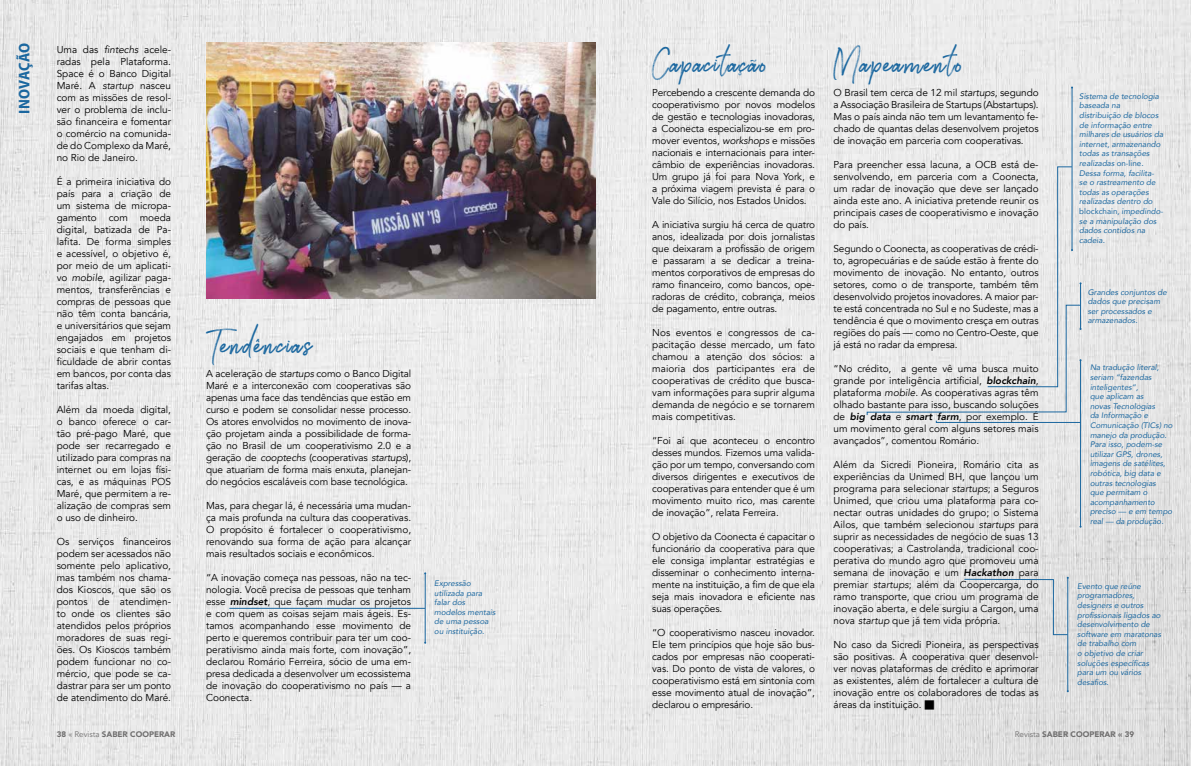
<style>
.page{position:relative;width:1191px;height:766px;background:#fff}
.page>*{position:absolute;margin:0;border:0;box-sizing:border-box;transform-origin:0 0}
.t1{font:36px "Brownhill Script";letter-spacing:.05em;color:#1b679f}
.t2{font:700 semi-condensed 15.5px "Myriad Pro";letter-spacing:.015em;color:#1b679f}
.t3{font:10px/12px "Avenir";color:#000;text-align:justify}
.t4{font:italic 8px/9.6px "Avenir";color:#1b679f}
.t5{font:900 8px "Avenir LT Std";color:#706f6f}
.s1{font-style:italic}
.s2{font-weight:800;font-style:italic}
.s3{font-style:normal}
.s4{font-weight:400}
</style>
<div class="page">
<img style="left:0;top:0;width:1191px;height:765px">
<img style="left:206px;top:43px;width:389px;height:255px">
<hr style="left:229px;top:608px;width:196px;height:1px;background:#1b679f">
<hr style="left:425px;top:573px;width:1px;height:69px;background:#1b679f">
<hr style="left:1071px;top:87px;width:1px;height:163px;background:#1b679f">
<hr style="left:1067px;top:577px;width:1px;height:114px;background:#1b679f">
<svg style="left:964px;top:576px;width:104px;height:59px;background:#dadcde"></svg>
<hr style="left:1080px;top:360px;width:1px;height:166px;background:#1b679f">
<svg style="left:866px;top:166px;width:215px;height:257px;background:#e6e7e8"></svg>
<h2 class="t2" style="left:16px;top:114px;width:72px;rotate:-90deg">INOVAÇÃO</h2>
<p class="t3" style="left:57px;top:43px;width:116px">Uma das <span class="s1">fintechs</span> acele&shy;radas pela Plataforma.<br>Space é o Banco Digital Maré. A <span class="s1">startup</span> nasceu com as missões de resol&shy;ver o problema de inclu&shy;são financeira e fomentar o comércio na comunida&shy;de do Complexo da Maré, no Rio de Janeiro.</p>
<p class="t3" style="left:57px;top:175px;width:116px">É a primeira iniciativa do país para a criação de um sistema de micropa&shy;gamento com moeda digital, batizada de Pa&shy;lafita. De forma simples e acessível, o objetivo é, por meio de um aplicati&shy;vo <span class="s1">mobile</span>, agilizar paga&shy;mentos, transferências e compras de pessoas que não têm conta bancária, e universitários que sejam engajados em projetos sociais e que tenham di&shy;ficuldade de abrir contas em bancos, por conta das tarifas altas.</p>
<p class="t3" style="left:57px;top:403px;width:116px">Além da moeda digital, o banco oferece o car&shy;tão pré-pago Maré, que pode ser recarregado e utilizado para compras na internet ou em lojas físi&shy;cas, e as máquinas POS Maré, que permitem a re&shy;alização de compras sem o uso de dinheiro.</p>
<p class="t3" style="left:57px;top:535px;width:116px">Os serviços financeiros podem ser acessados não somente pelo aplicativo, mas também nos chama&shy;dos Kioscos, que são os pontos de atendimen&shy;to onde os clientes são atendidos pelos próprios moradores de suas regi&shy;ões. Os Kioscos também podem funcionar no co&shy;mércio, que pode se ca&shy;dastrar para ser um ponto de atendimento do Maré.</p>
<h1 class="t1" style="left:206px;top:319px;width:108px">Tendências</h1>
<p class="t3" style="left:206px;top:367px;width:207px">A aceleração de <span class="s1">startups</span> como o Banco Digital Maré e a interconexão com cooperativas são apenas uma face das tendências que estão em curso e podem se consolidar nesse processo.<br>Os atores envolvidos no movimento de inova&shy;ção projetam ainda a possibilidade de forma&shy;ção no Brasil de um cooperativismo 2.0 e a geração de <span class="s1">cooptechs</span> (cooperativas <span class="s1">startups</span>), que atuariam de forma mais enxuta, planejan&shy;do negócios escaláveis com base tecnológica.</p>
<p class="t3" style="left:206px;top:499px;width:207px">Mas, para chegar lá, é necessária uma mudan&shy;ça mais profunda na cultura das cooperativas.<br>O propósito é fortalecer o cooperativismo, renovando sua forma de ação para alcançar mais resultados sociais e econômicos.</p>
<p class="t3" style="left:206px;top:571px;width:207px">“A inovação começa nas pessoas, não na tec&shy;nologia. Você precisa de pessoas que tenham esse <span class="s2">mindset</span>, que façam mudar os projetos e com quem as coisas sejam mais ágeis. Es&shy;tamos acompanhando esse movimento de perto e queremos contribuir para ter um coo&shy;perativismo ainda mais forte, com inovação”, declarou Romário Ferreira, sócio de uma em&shy;presa dedicada a desenvolver um ecossistema de inovação do cooperativismo no país — a Coonecta.</p>
<p class="t4" style="left:434px;top:578px;width:63px">Expressão utilizada para falar dos modelos mentais de uma pessoa ou instituição.</p>
<h1 class="t1" style="left:652px;top:38px;width:117px">Capacitação</h1>
<p class="t3" style="left:652px;top:87px;width:164px">Percebendo a crescente demanda do cooperativismo por novos modelos de gestão e tecnologias inovadoras, a Coonecta especializou-se em pro&shy;mover eventos, <span class="s1">workshops</span> e missões nacionais e internacionais para inter&shy;câmbio de experiências inovadoras.<br>Um grupo já foi para Nova York, e a próxima viagem prevista é para o Vale do Silício, nos Estados Unidos.</p>
<p class="t3" style="left:652px;top:219px;width:164px">A iniciativa surgiu há cerca de quatro anos, idealizada por dois jornalistas que deixaram a profissão de origem e passaram a se dedicar a treina&shy;mentos corporativos de empresas do ramo financeiro, como bancos, ope&shy;radoras de crédito, cobrança, meios de pagamento, entre outras.</p>
<p class="t3" style="left:652px;top:327px;width:164px">Nos eventos e congressos de ca&shy;pacitação desse mercado, um fato chamou a atenção dos sócios: a maioria dos participantes era de cooperativas de crédito que busca&shy;vam informações para suprir alguma demanda de negócio e se tornarem mais competitivas.</p>
<p class="t3" style="left:652px;top:435px;width:164px">“Foi aí que aconteceu o encontro desses mundos. Fizemos uma valida&shy;ção por um tempo, conversando com diversos dirigentes e executivos de cooperativas para entender que é um movimento muito rico, mas carente de inovação”, relata Ferreira.</p>
<p class="t3" style="left:652px;top:531px;width:164px">O objetivo da Coonecta é capacitar o funcionário da cooperativa para que ele consiga implantar estratégias e disseminar o conhecimento interna&shy;mente na instituição, a fim de que ela seja mais inovadora e eficiente nas suas operações.</p>
<p class="t3" style="left:652px;top:627px;width:164px">“O cooperativismo nasceu inovador.<br>Ele tem princípios que hoje são bus&shy;cados por empresas não cooperati&shy;vas. Do ponto de vista de valores, o cooperativismo está em sintonia com esse movimento atual de inovação”, declarou o empresário.</p>
<h1 class="t1" style="left:833px;top:38px;width:131px">Mapeamento</h1>
<p class="t3" style="left:833px;top:87px;width:207px">O Brasil tem cerca de 12 mil <span class="s1">startups</span>, segundo a Associação Brasileira de Startups (Abstartups).<br>Mas o país ainda não tem um levantamento fe&shy;chado de quantas delas desenvolvem projetos de inovação em parceria com cooperativas.</p>
<p class="t3" style="left:833px;top:159px;width:207px">Para preencher essa lacuna, a OCB está de&shy;senvolvendo, em parceria com a Coonecta, um radar de inovação que deve ser lançado ainda este ano. A iniciativa pretende reunir os principais <span class="s1">cases</span> de cooperativismo e inovação do país.</p>
<p class="t3" style="left:833px;top:243px;width:207px">Segundo o Coonecta, as cooperativas de crédi&shy;to, agropecuárias e de saúde estão à frente do movimento de inovação. No entanto, outros setores, como o de transporte, também têm desenvolvido projetos inovadores. A maior par&shy;te está concentrada no Sul e no Sudeste, mas a tendência é que o movimento cresça em outras regiões do país — como no Centro-Oeste, que já está no radar da empresa.</p>
<p class="t3" style="left:833px;top:363px;width:207px">“No crédito, a gente vê uma busca muito grande por inteligência artificial, <span class="s2">blockchain</span>, plataforma <span class="s1">mobile.</span> As cooperativas agras têm olhado bastante para isso, buscando soluções de <span class="s2">big data</span> e <span class="s2">smart farm</span>, por exemplo. É um movimento geral com alguns setores mais avançados”, comentou Romário.</p>
<p class="t3" style="left:833px;top:459px;width:207px">Além da Sicredi Pioneira, Romário cita as experiências da Unimed BH, que lançou um programa para selecionar <span class="s1">startups</span>; a Seguros Unimed, que criou uma plataforma para co&shy;nectar outras unidades do grupo; o Sistema Ailos, que também selecionou <span class="s1">startups</span> para suprir as necessidades de negócio de suas 13 cooperativas; a Castrolanda, tradicional coo&shy;perativa do mundo agro que promoveu uma semana de inovação e um <span class="s2">Hackathon</span> para premiar <span class="s1">startups</span>; além da Coopercarga, do ramo transporte, que criou um programa de inovação aberta, e dele surgiu a Cargon, uma nova <span class="s1">startup</span> que já tem vida própria.</p>
<p class="t3" style="left:833px;top:639px;width:207px">No caso da Sicredi Pioneira, as perspectivas são positivas. A cooperativa quer desenvol&shy;ver novas plataformas de crédito e aprimorar as existentes, além de fortalecer a cultura de inovação entre os colaboradores de todas as áreas da instituição. ■</p>
<p class="t4" style="left:1079px;top:91px;width:85px">Sistema de tecnologia baseada na distribuição de blocos de informação entre milhares de usuários da internet, armazenando todas as transações realizadas <span class="s3">on-line</span>.<br>Dessa forma, facilita&shy;se o rastreamento de todas as operações realizadas dentro do <span class="s3">blockchain</span>, impedindo&shy;se a manipulação dos dados contidos na cadeia.</p>
<p class="t4" style="left:1087px;top:287px;width:81px">Grandes conjuntos de dados que precisam ser processados e armazenados.</p>
<p class="t4" style="left:1090px;top:362px;width:84px">Na tradução literal, seriam “fazendas inteligentes”,<br>que aplicam as<br>novas Tecnologias<br>da Informação e<br>Comunicação (TICs) no manejo da produção.<br>Para isso, podem-se utilizar GPS, drones, imagens de satélites, robótica, big data e outras tecnologias<br>que permitam o acompanhamento preciso — e em tempo real — da produção.</p>
<p class="t4" style="left:1077px;top:581px;width:85px">Evento que reúne programadores, designers e outros profissionais ligados ao desenvolvimento de software em maratonas de trabalho com<br>o objetivo de criar soluções específicas para um ou vários desafios.</p>
<p class="t5" style="left:57px;top:729px;width:120px">38 <span class="s4">« Revista</span> SABER COOPERAR</p>
<p class="t5" style="left:1014px;top:729px;width:121px"><span class="s4">Revista</span> SABER COOPERAR « 39</p>
</div>
